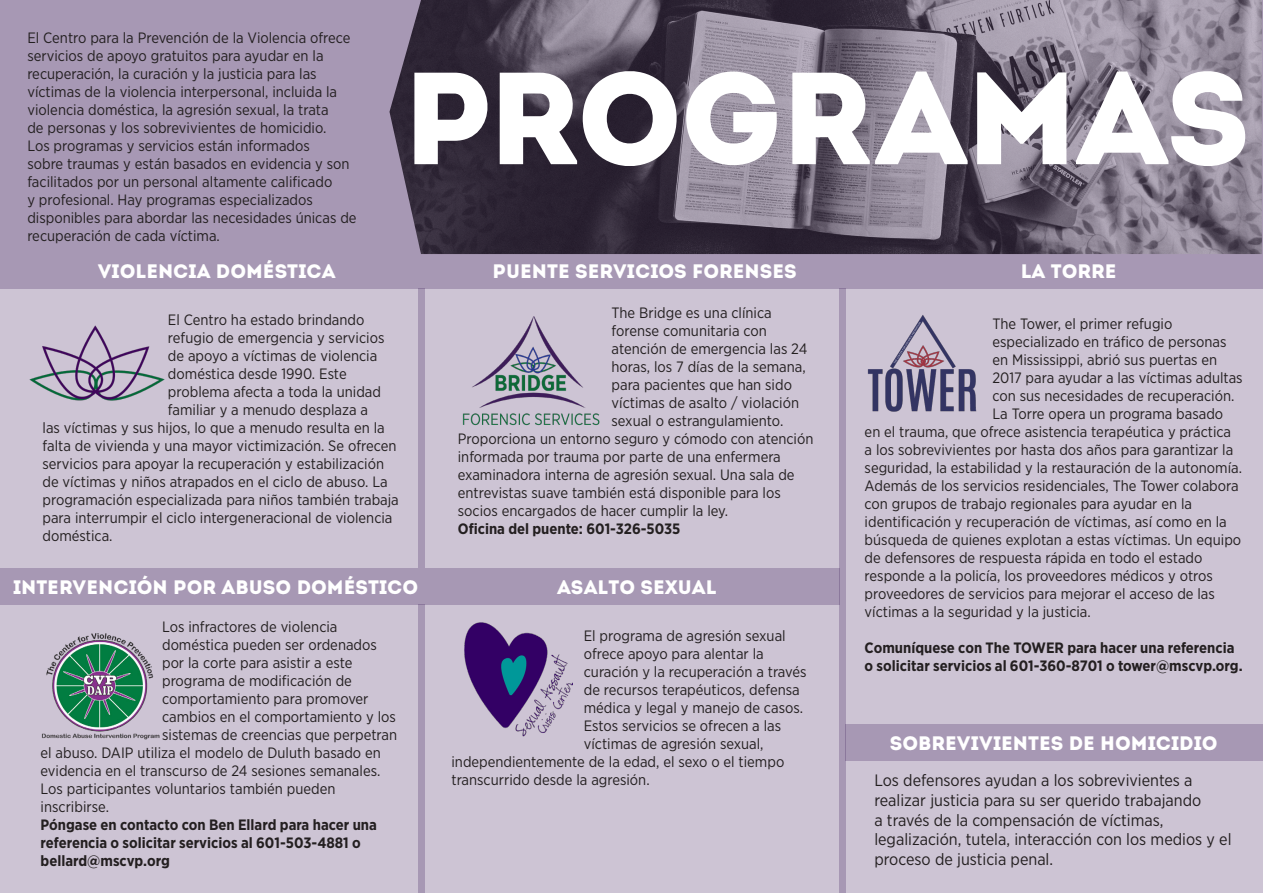
<style>
.page{position:relative;width:1263px;height:893px;background:#cdc4d4}
.page>*{position:absolute;margin:0;border:0;box-sizing:border-box;transform-origin:0 0}
.t1{font:130.8px "Intro";letter-spacing:-.02em;color:#fff}
.t2{font:19.5px "Intro";color:#fff}
.t3{font:16.5px/19.8px "Gotham Narrow";color:#231f20}
.t4{font:15px/18px "Gotham Narrow";color:#231f20}
.t5{font:700 15px/18px "Gotham Narrow";color:#231f20}
</style>
<div class="page">
<img style="left:462px;top:316px;width:138px;height:110px">
<img style="left:867px;top:315px;width:110px;height:97px">
<img style="left:41px;top:633px;width:119px;height:106px">
<div style="left:0;top:568px;width:839px;height:36px;background:#a798b4"></div>
<svg style="left:0;top:0;width:1263px;height:289px;background:#81768b"></svg>
<div style="left:846px;top:725px;width:417px;height:36px;background:#a798b4"></div>
<div style="left:839px;top:289px;width:7px;height:604px;background:#a798b4"></div>
<div style="left:418px;top:289px;width:7px;height:279px;background:#a798b4"></div>
<div style="left:418px;top:604px;width:7px;height:289px;background:#a798b4"></div>
<img style="left:464px;top:622px;width:108px;height:114px">
<img style="left:29px;top:325px;width:136px;height:76px">
<p class="t4" style="left:27px;top:28px;width:331px">El Centro para la Prevención de la Violencia ofrece servicios de apoyo gratuitos para ayudar en la recuperación, la curación y la justicia para las víctimas de la violencia interpersonal, incluida la violencia doméstica, la agresión sexual, la trata<br>de personas y los sobrevivientes de homicidio.<br>Los programas y servicios están informados<br>sobre traumas y están basados en evidencia y son facilitados por un personal altamente calificado<br>y profesional. Hay programas especializados disponibles para abordar las necesidades únicas de recuperación de cada víctima.</p>
<p class="t1" style="left:403px;top:40px;width:849px">PROGRAMAS</p>
<p class="t2" style="left:98px;top:260px;width:240px">VIOLENCIA DOMÉSTICA</p>
<p class="t4" style="left:168px;top:311px;width:198px">El Centro ha estado brindando</p>
<p class="t4" style="left:168px;top:329px;width:218px">refugio de emergencia y servicios</p>
<p class="t4" style="left:168px;top:347px;width:211px">de apoyo a víctimas de violencia</p>
<p class="t4" style="left:168px;top:365px;width:180px">doméstica desde 1990. Este</p>
<p class="t4" style="left:168px;top:383px;width:215px">problema afecta a toda la unidad</p>
<p class="t4" style="left:168px;top:401px;width:202px">familiar y a menudo desplaza a</p>
<p class="t4" style="left:43px;top:419px;width:344px">las víctimas y sus hijos, lo que a menudo resulta en la</p>
<p class="t4" style="left:43px;top:437px;width:355px">falta de vivienda y una mayor victimización. Se ofrecen</p>
<p class="t4" style="left:43px;top:455px;width:343px">servicios para apoyar la recuperación y estabilización</p>
<p class="t4" style="left:43px;top:473px;width:347px">de víctimas y niños atrapados en el ciclo de abuso. La</p>
<p class="t4" style="left:43px;top:491px;width:358px">programación especializada para niños también trabaja</p>
<p class="t4" style="left:43px;top:509px;width:351px">para interrumpir el ciclo intergeneracional de violencia</p>
<p class="t4" style="left:43px;top:527px;width:72px">doméstica.</p>
<p class="t2" style="left:13px;top:576px;width:407px">INTERVENCIÓN POR ABUSO DOMÉSTICO</p>
<p class="t4" style="left:162px;top:617px;width:177px">Los infractores de violencia</p>
<p class="t4" style="left:162px;top:635px;width:216px">doméstica pueden ser ordenados</p>
<p class="t4" style="left:162px;top:653px;width:192px">por la corte para asistir a este</p>
<p class="t4" style="left:162px;top:671px;width:191px">programa de modificación de</p>
<p class="t4" style="left:162px;top:689px;width:208px">comportamiento para promover</p>
<p class="t4" style="left:162px;top:707px;width:235px">cambios en el comportamiento y los</p>
<p class="t4" style="left:162px;top:725px;width:236px">sistemas de creencias que perpetran</p>
<p class="t4" style="left:41px;top:743px;width:342px">el abuso. DAIP utiliza el modelo de Duluth basado en</p>
<p class="t4" style="left:41px;top:761px;width:341px">evidencia en el transcurso de 24 sesiones semanales.</p>
<p class="t4" style="left:41px;top:779px;width:296px">Los participantes voluntarios también pueden</p>
<p class="t4" style="left:41px;top:797px;width:70px">inscribirse.</p>
<p class="t5" style="left:41px;top:815px;width:338px">Póngase en contacto con Ben Ellard para hacer una referencia o solicitar servicios al 601-503-4881 o bellard@mscvp.org</p>
<p class="t2" style="left:493px;top:260px;width:306px">PUENTE SERVICIOS FORENSES</p>
<p class="t2" style="left:1021px;top:260px;width:97px">LA TORRE</p>
<p class="t4" style="left:611px;top:303px;width:162px">The Bridge es una clínica</p>
<p class="t4" style="left:611px;top:321px;width:157px">forense comunitaria con</p>
<p class="t4" style="left:611px;top:339px;width:197px">atención de emergencia las 24</p>
<p class="t4" style="left:611px;top:357px;width:196px">horas, los 7 días de la semana,</p>
<p class="t4" style="left:611px;top:375px;width:182px">para pacientes que han sido</p>
<p class="t4" style="left:611px;top:393px;width:189px">víctimas de asalto / violación</p>
<p class="t4" style="left:611px;top:411px;width:173px">sexual o estrangulamiento.</p>
<p class="t4" style="left:458px;top:429px;width:357px">Proporciona un entorno seguro y cómodo con atención</p>
<p class="t4" style="left:458px;top:447px;width:324px">informada por trauma por parte de una enfermera</p>
<p class="t4" style="left:458px;top:465px;width:338px">examinadora interna de agresión sexual. Una sala de</p>
<p class="t4" style="left:458px;top:483px;width:324px">entrevistas suave también está disponible para los</p>
<p class="t4" style="left:458px;top:501px;width:272px">socios encargados de hacer cumplir la ley.</p>
<p class="t5" style="left:458px;top:519px;width:224px">Oficina del puente: 601-326-5035</p>
<p class="t2" style="left:557px;top:576px;width:161px">ASALTO SEXUAL</p>
<p class="t4" style="left:584px;top:626px;width:203px">El programa de agresión sexual</p>
<p class="t4" style="left:584px;top:644px;width:181px">ofrece apoyo para alentar la</p>
<p class="t4" style="left:584px;top:662px;width:224px">curación y la recuperación a través</p>
<p class="t4" style="left:584px;top:680px;width:217px">de recursos terapéuticos, defensa</p>
<p class="t4" style="left:584px;top:698px;width:221px">médica y legal y manejo de casos.</p>
<p class="t4" style="left:584px;top:716px;width:199px">Estos servicios se ofrecen a las</p>
<p class="t4" style="left:584px;top:734px;width:181px">víctimas de agresión sexual,</p>
<p class="t4" style="left:451px;top:752px;width:334px">independientemente de la edad, el sexo o el tiempo</p>
<p class="t4" style="left:451px;top:770px;width:200px">transcurrido desde la agresión.</p>
<p class="t4" style="left:992px;top:314px;width:181px">The Tower, el primer refugio</p>
<p class="t4" style="left:992px;top:332px;width:235px">especializado en tráfico de personas</p>
<p class="t4" style="left:992px;top:350px;width:226px">en Mississippi, abrió sus puertas en</p>
<p class="t4" style="left:992px;top:368px;width:252px">2017 para ayudar a las víctimas adultas</p>
<p class="t4" style="left:992px;top:386px;width:243px">con sus necesidades de recuperación.</p>
<p class="t4" style="left:992px;top:404px;width:232px">La Torre opera un programa basado</p>
<p class="t4" style="left:865px;top:422px;width:368px">en el trauma, que ofrece asistencia terapéutica y práctica</p>
<p class="t4" style="left:865px;top:440px;width:370px">a los sobrevivientes por hasta dos años para garantizar la</p>
<p class="t4" style="left:865px;top:458px;width:379px">seguridad, la estabilidad y la restauración de la autonomía.</p>
<p class="t4" style="left:865px;top:476px;width:375px">Además de los servicios residenciales, The Tower colabora</p>
<p class="t4" style="left:865px;top:494px;width:329px">con grupos de trabajo regionales para ayudar en la</p>
<p class="t4" style="left:865px;top:512px;width:364px">identificación y recuperación de víctimas, así como en la</p>
<p class="t4" style="left:865px;top:530px;width:378px">búsqueda de quienes explotan a estas víctimas. Un equipo</p>
<p class="t4" style="left:865px;top:548px;width:339px">de defensores de respuesta rápida en todo el estado</p>
<p class="t4" style="left:865px;top:566px;width:350px">responde a la policía, los proveedores médicos y otros</p>
<p class="t4" style="left:865px;top:584px;width:352px">proveedores de servicios para mejorar el acceso de las</p>
<p class="t4" style="left:865px;top:602px;width:228px">víctimas a la seguridad y la justicia.</p>
<p class="t5" style="left:865px;top:638px;width:379px">Comuníquese con The TOWER para hacer una referencia o solicitar servicios al 601-360-8701 o tower@mscvp.org.</p>
<p class="t2" style="left:890px;top:731px;width:329px">SOBREVIVIENTES DE HOMICIDIO</p>
<p class="t3" style="left:874px;top:770px;width:359px">Los defensores ayudan a los sobrevivientes a realizar justicia para su ser querido trabajando<br>a través de la compensación de víctimas, legalización, tutela, interacción con los medios y el proceso de justicia penal.</p>
</div>
